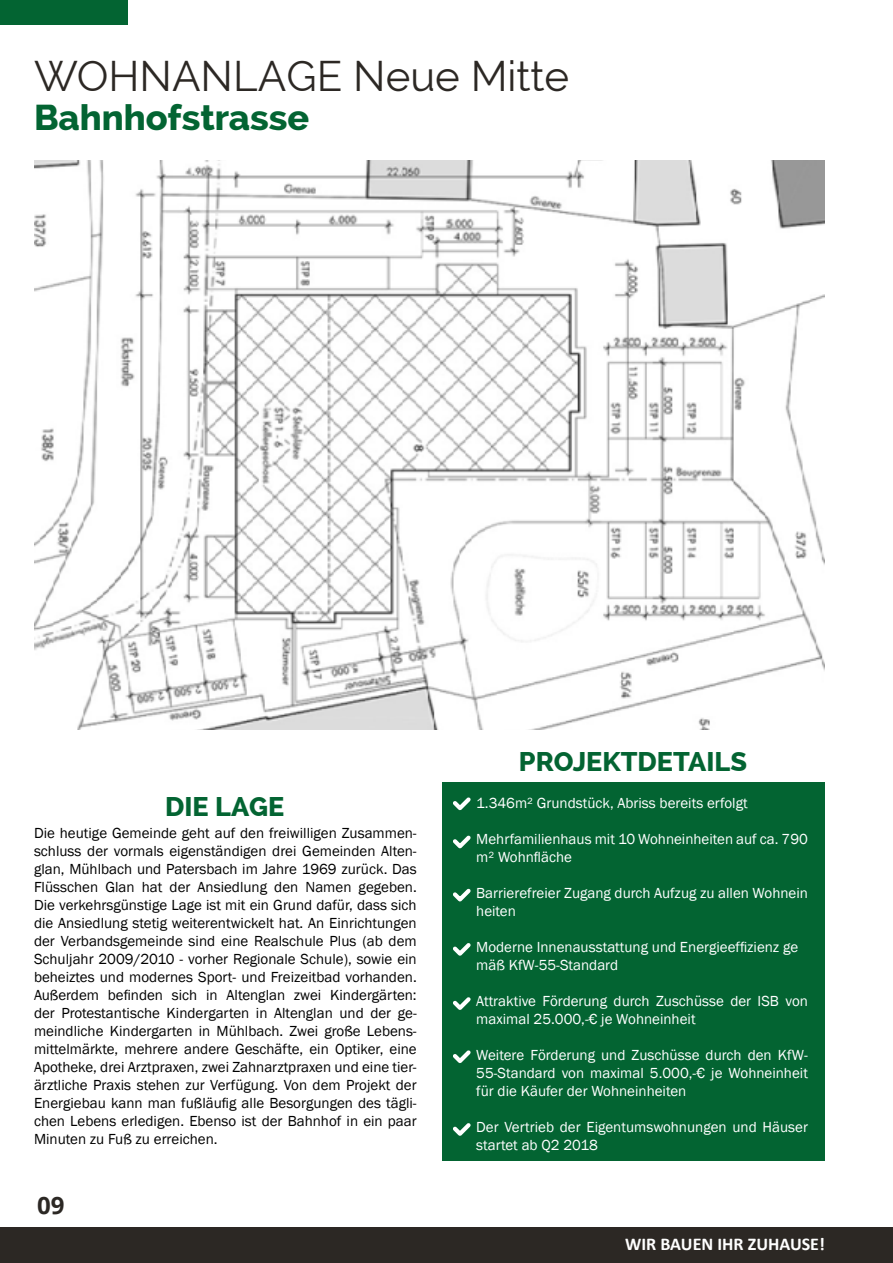
<style>
.page{position:relative;width:893px;height:1263px;background:#fff}
.page>*{position:absolute;margin:0;border:0;box-sizing:border-box;transform-origin:0 0}
.t1{font:42px "Raleway";color:#2c2824}
.t2{font:800 36px "Raleway";color:#036432}
.t3{font:800 27px "Raleway";color:#036432}
.t4{font:700 24px "Open Sans";color:#2c2824}
.t5{font:700 18px "Calibri";color:#fff}
.t6{font:15px/18px "Franklin Gothic";color:#000;text-align:justify}
.t7{font:15px/18px "Franklin Gothic";color:#fff}
</style>
<div class="page">
<div style="left:0;top:1227px;width:893px;height:36px;background:#2c2824"></div>
<div style="left:0;top:0;width:128px;height:25px;background:#036432"></div>
<img style="left:34px;top:160px;width:791px;height:569px">
<div style="left:442px;top:782px;width:383px;height:379px;background:#036432"></div>
<svg style="left:453px;top:797px;width:18px;height:14px"></svg>
<svg style="left:453px;top:835px;width:18px;height:14px"></svg>
<svg style="left:453px;top:888px;width:18px;height:14px"></svg>
<svg style="left:453px;top:943px;width:18px;height:13px"></svg>
<svg style="left:453px;top:997px;width:18px;height:13px"></svg>
<svg style="left:453px;top:1050px;width:18px;height:13px"></svg>
<svg style="left:453px;top:1123px;width:18px;height:13px"></svg>
<h1 class="t1" style="left:34px;top:51px;width:537px">WOHNANLAGE Neue Mitte</h1>
<h2 class="t2" style="left:34px;top:97px;width:277px">Bahnhofstrasse</h2>
<h3 class="t3" style="left:165px;top:791px;width:121px">DIE LAGE</h3>
<p class="t6" style="left:34px;top:824px;width:384px">Die heutige Gemeinde geht auf den freiwilligen Zusammen&shy;schluss der vormals eigenständigen drei Gemeinden Alten&shy;glan, Mühlbach und Patersbach im Jahre 1969 zurück. Das Flüsschen Glan hat der Ansiedlung den Namen gegeben.<br>Die verkehrsgünstige Lage ist mit ein Grund dafür, dass sich die Ansiedlung stetig weiterentwickelt hat. An Einrichtungen der Verbandsgemeinde sind eine Realschule Plus (ab dem Schuljahr 2009/2010 - vorher Regionale Schule), sowie ein beheiztes und modernes Sport- und Freizeitbad vorhanden.<br>Außerdem befinden sich in Altenglan zwei Kindergärten: der Protestantische Kindergarten in Altenglan und der ge&shy;meindliche Kindergarten in Mühlbach. Zwei große Lebens&shy;mittelmärkte, mehrere andere Geschäfte, ein Optiker, eine Apotheke, drei Arztpraxen, zwei Zahnarztpraxen und eine tier&shy;ärztliche Praxis stehen zur Verfügung. Von dem Projekt der Energiebau kann man fußläufig alle Besorgungen des tägli&shy;chen Lebens erledigen. Ebenso ist der Bahnhof in ein paar Minuten zu Fuß zu erreichen.</p>
<h3 class="t4" style="left:37px;top:1188px;width:29px">09</h3>
<h3 class="t3" style="left:519px;top:746px;width:230px">PROJEKTDETAILS</h3>
<p class="t7" style="left:476px;top:794px;width:273px">1.346m² Grundstück, Abriss bereits erfolgt</p>
<p class="t7" style="left:476px;top:830px;width:333px">Mehrfamilienhaus mit 10 Wohneinheiten auf ca. 790 m² Wohnfläche</p>
<p class="t7" style="left:476px;top:884px;width:333px">Barrierefreier Zugang durch Aufzug zu allen Wohnein heiten</p>
<p class="t7" style="left:476px;top:938px;width:323px">Moderne Innenausstattung und Energieeffizienz ge mäß KfW-55-Standard</p>
<p class="t7" style="left:476px;top:992px;width:333px">Attraktive Förderung durch Zuschüsse der ISB von maximal 25.000,-€ je Wohneinheit</p>
<p class="t7" style="left:476px;top:1046px;width:333px;text-align:justify">Weitere Förderung und Zuschüsse durch den KfW-55-Standard von maximal 5.000,-€ je Wohneinheit für die Käufer der Wohneinheiten</p>
<p class="t7" style="left:476px;top:1118px;width:333px">Der Vertrieb der Eigentumswohnungen und Häuser startet ab Q2 2018</p>
<p class="t5" style="left:625px;top:1232px;width:201px">WIR BAUEN IHR ZUHAUSE!</p>
</div>
